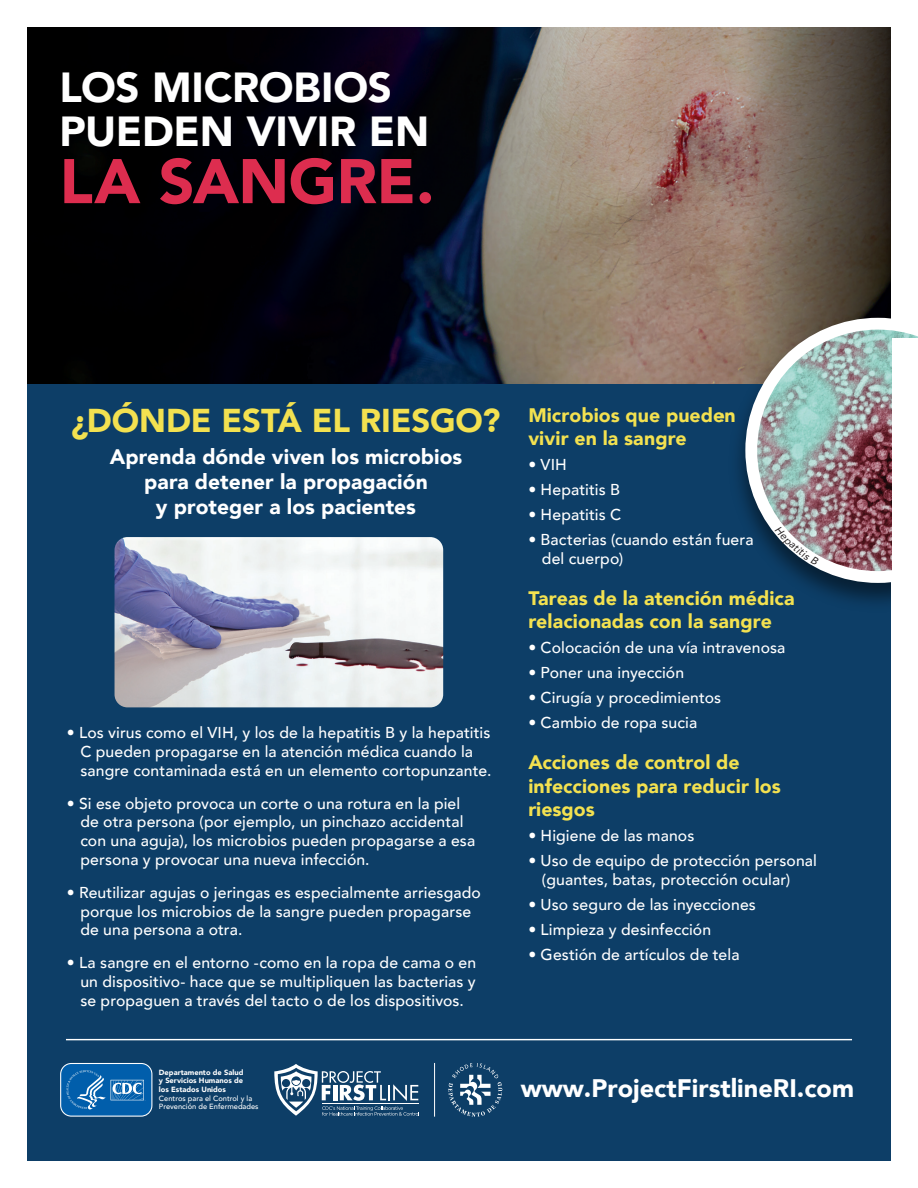
<style>
.page{position:relative;width:918px;height:1188px;background:#fff}
.page>*{position:absolute;margin:0;border:0;box-sizing:border-box;transform-origin:0 0}
.t1{font:900 62.25px "Avenir";letter-spacing:-.01em;color:#dd2d4f}
.t2{font:900 42px/44.7px "Avenir";letter-spacing:-.005em;color:#fff}
.t3{font:900 33px "Avenir";letter-spacing:-.005em;color:#f3e150}
.t4{font:900 25.35px "Avenir";color:#fff}
.t5{font:900 21px/25.2px "Avenir";color:#fff;text-align:center}
.t6{font:900 19.5px/23.4px "Avenir";letter-spacing:.005em;color:#f3e150}
.t7{font:500 15.75px/18.9px "Avenir";letter-spacing:.01em;color:#fff}
.t8{font:900 7.5px/8.7px "Avenir";color:#fff;text-align:justify}
.t9{font:500 7.5px/8.7px "Avenir";color:#fff}
</style>
<div class="page">
<img style="left:27px;top:27px;width:864px;height:357px">
<div style="left:27px;top:384px;width:864px;height:777px;background:#0d3e67"></div>
<svg style="left:60px;top:1063px;width:93px;height:54px;background:#2875b5"></svg>
<hr style="left:434px;top:1063px;width:1px;height:54px;background:#fff">
<svg style="left:274px;top:1064px;width:145px;height:52px"></svg>
<svg style="left:448px;top:1063px;width:54px;height:54px"></svg>
<hr style="left:66px;top:1039px;width:786px;height:1px;background:#fff">
<img style="left:115px;top:537px;width:328px;height:170px">
<img style="left:723px;top:309px;width:168px;height:294px">
<svg style="left:745px;top:318px;width:146px;height:265px;background:#919194"></svg>
<h2 class="t2" style="left:60px;top:64px;width:371px">LOS MICROBIOS<br>PUEDEN VIVIR EN</h2>
<h1 class="t1" style="left:60px;top:128px;width:377px">LA SANGRE.</h1>
<h3 class="t3" style="left:71px;top:393px;width:431px">¿DÓNDE ESTÁ EL RIESGO?</h3>
<h3 class="t5" style="left:110px;top:443px;width:354px">Aprenda dónde viven los microbios para detener la propagación<br>y proteger a los pacientes</h3>
<p class="t7" style="left:80px;top:723px;width:413px;text-indent:-13px">• Los virus como el VIH, y los de la hepatitis B y la hepatitis<br>C pueden propagarse en la atención médica cuando la sangre contaminada está en un elemento cortopunzante.</p>
<p class="t7" style="left:80px;top:793px;width:396px;text-indent:-13px">• Si ese objeto provoca un corte o una rotura en la piel de otra persona (por ejemplo, un pinchazo accidental con una aguja), los microbios pueden propagarse a esa persona y provocar una nueva infección.</p>
<p class="t7" style="left:80px;top:882px;width:402px;text-indent:-13px">• Reutilizar agujas o jeringas es especialmente arriesgado porque los microbios de la sangre pueden propagarse de una persona a otra.</p>
<p class="t7" style="left:80px;top:952px;width:398px;text-align:justify;text-indent:-13px">• La sangre en el entorno -como en la ropa de cama o en un dispositivo- hace que se multipliquen las bacterias y se propaguen a través del tacto o de los dispositivos.</p>
<p class="t6" style="left:528px;top:403px;width:209px">Microbios que pueden vivir en la sangre</p>
<p class="t7" style="left:528px;top:454px;width:40px">• VIH</p>
<p class="t7" style="left:528px;top:479px;width:93px">• Hepatitis B</p>
<p class="t7" style="left:528px;top:504px;width:94px">• Hepatitis C</p>
<p class="t7" style="left:542px;top:529px;width:213px;text-indent:-13px">• Bacterias (cuando están fuera del cuerpo)</p>
<p class="t6" style="left:528px;top:586px;width:268px">Tareas de la atención médica relacionadas con la sangre</p>
<p class="t7" style="left:528px;top:638px;width:259px">• Colocación de una vía intravenosa</p>
<p class="t7" style="left:528px;top:662px;width:157px">• Poner una inyección</p>
<p class="t7" style="left:528px;top:687px;width:194px">• Cirugía y procedimientos</p>
<p class="t7" style="left:528px;top:712px;width:170px">• Cambio de ropa sucia</p>
<p class="t6" style="left:528px;top:750px;width:254px">Acciones de control de infecciones para reducir los riesgos</p>
<p class="t7" style="left:528px;top:825px;width:167px">• Higiene de las manos</p>
<p class="t7" style="left:542px;top:850px;width:277px;text-indent:-13px">• Uso de equipo de protección personal (guantes, batas, protección ocular)</p>
<p class="t7" style="left:528px;top:894px;width:229px">• Uso seguro de las inyecciones</p>
<p class="t7" style="left:528px;top:919px;width:184px">• Limpieza y desinfección</p>
<p class="t7" style="left:528px;top:944px;width:213px">• Gestión de artículos de tela</p>
<p class="t8" style="left:159px;top:1068px;width:86px">Departamento de Salud y Servicios Humanos de los Estados Unidos</p>
<p class="t9" style="left:159px;top:1093px;width:101px">Centros para el Control y la<br>Prevención de Enfermedades</p>
<h3 class="t4" style="left:521px;top:1066px;width:335px">www.ProjectFirstlineRI.com</h3>
</div>
